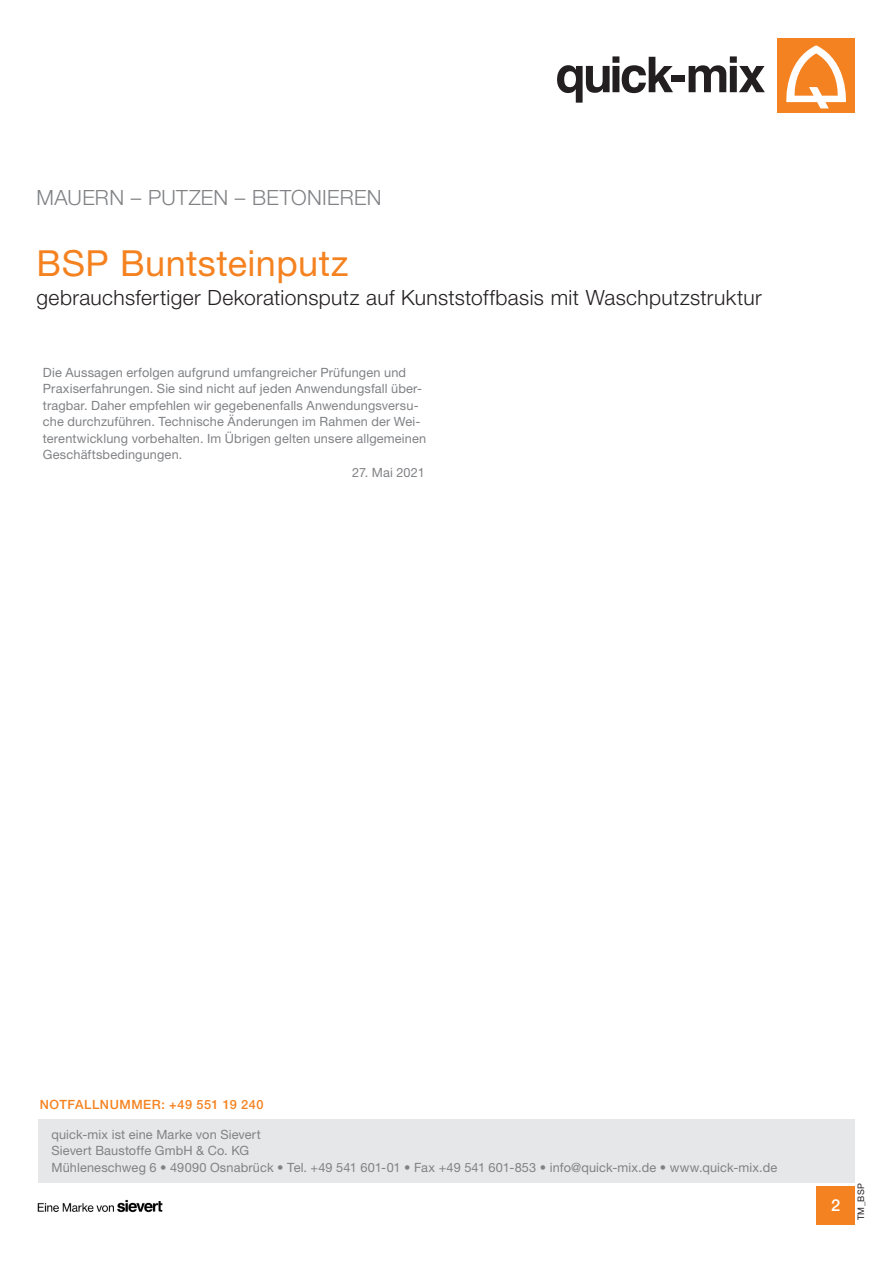
<style>
.page{position:relative;width:893px;height:1263px;background:#fff}
.page>*{position:absolute;margin:0;border:0;box-sizing:border-box;transform-origin:0 0}
.CB_AF_PROD-HEADLINE{font:36px "Helvetica Neue LT Pro";letter-spacing:.015em;color:#f58220}
.CB_AF_PROD-BESCHR{font:300 21px "Helvetica Neue LT Pro";letter-spacing:.015em;color:#231f20}
.CB_AF_WARENGRUPPE{font:300 21px "Helvetica Neue LT Pro";letter-spacing:.015em;color:#808285}
.CB_AF_WWW{font:500 16.5px "Helvetica Neue LT Pro";color:#fff}
.CB_AF_TXT-ADRESSANGA{font:12.75px/16.5px "Helvetica Neue LT Pro";letter-spacing:.01em;color:#808285}
.CB_AF_HL{font:500 12.75px "Helvetica Neue LT Pro";letter-spacing:.045em;color:#f58220}
.CB_AF_DOK-NAME{font:9px "Helvetica Neue LT Pro";color:#231f20}
</style>
<div class="page">
<div style="left:816px;top:1186px;width:39px;height:39px;background:#f58220"></div>
<div style="left:38px;top:1119px;width:817px;height:63px;background:#e6e7e9"></div>
<svg style="left:557px;top:56px;width:116px;height:47px"></svg>
<div style="left:671px;top:75px;width:14px;height:7px;background:#231f20"></div>
<svg style="left:689px;top:56px;width:76px;height:36px"></svg>
<div style="left:778px;top:38px;width:77px;height:75px;background:#f58220"></div>
<svg style="left:786px;top:45px;width:60px;height:63px"></svg>
<img style="left:37px;top:1199px;width:126px;height:14px">
<p class="CB_AF_WARENGRUPPE" style="left:37px;top:184px;width:346px">MAUERN – PUTZEN – BETONIEREN</p>
<p class="CB_AF_PROD-HEADLINE" style="left:37px;top:242px;width:313px">BSP Buntsteinputz</p>
<p class="CB_AF_PROD-BESCHR" style="left:37px;top:285px;width:727px">gebrauchsfertiger Dekorationsputz auf Kunststoffbasis mit Waschputzstruktur</p>
<p class="CB_AF_TXT-ADRESSANGA" style="left:43px;top:364px;width:385px">Die Aussagen erfolgen aufgrund umfangreicher Prüfungen und Praxiserfahrungen. Sie sind nicht auf jeden Anwendungsfall über&shy;tragbar. Daher empfehlen wir gegebenenfalls Anwendungsversu&shy;che durchzuführen. Technische Änderungen im Rahmen der Wei&shy;terentwicklung vorbehalten. Im Übrigen gelten unsere allgemeinen Geschäftsbedingungen.</p>
<p class="CB_AF_TXT-ADRESSANGA" style="left:352px;top:464px;width:74px">27. Mai 2021</p>
<p class="CB_AF_HL" style="left:40px;top:1097px;width:225px">NOTFALLNUMMER: +49 551 19 240</p>
<p class="CB_AF_TXT-ADRESSANGA" style="left:51px;top:1126px;width:211px">quick-mix ist eine Marke von Sievert</p>
<p class="CB_AF_TXT-ADRESSANGA" style="left:51px;top:1142px;width:199px">Sievert Baustoffe GmbH &amp; Co. KG</p>
<p class="CB_AF_TXT-ADRESSANGA" style="left:51px;top:1159px;width:727px">Mühleneschweg 6 • 49090 Osnabrück • Tel. +49 541 601-01 • Fax +49 541 601-853 • info@quick-mix.de • www.quick-mix.de</p>
<p class="CB_AF_WWW" style="left:831px;top:1196px;width:11px">2</p>
<p class="CB_AF_DOK-NAME" style="left:856px;top:1220px;width:38px;rotate:-90deg">TM_BSP</p>
</div>
